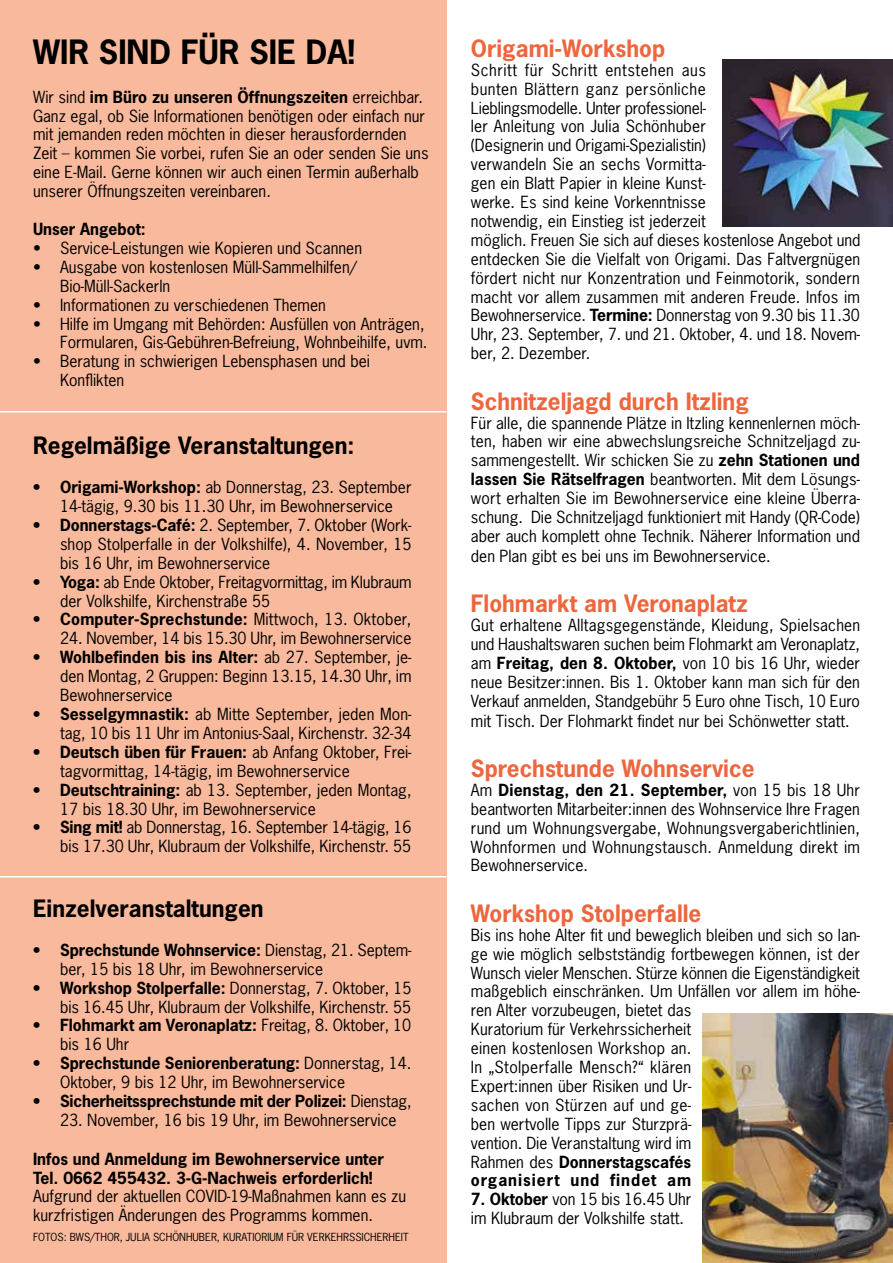
<style>
.page{position:relative;width:893px;height:1263px;background:#fff}
.page>*{position:absolute;margin:0;border:0;box-sizing:border-box;transform-origin:0 0}
.t1{font:700 31.5px "News Gothic Std";color:#000}
.t2{font:700 22.5px "News Gothic Std";color:#ec663e}
.t3{font:700 22.5px "News Gothic Std";color:#000}
.t4{font:15.75px/18.9px "News Gothic Std";color:#000}
.t5{font:700 15.75px/18.9px "News Gothic Std";color:#000}
.t6{font:10.5px "News Gothic Std";color:#000}
.s1{font-weight:700}
.s2{font-weight:400}
</style>
<div class="page">
<div style="left:0;top:0;width:446px;height:1263px;background:#f8b99c"></div>
<img style="left:703px;top:1014px;width:190px;height:249px">
<hr style="left:0;top:411px;width:446px;height:1px;background:#fff">
<hr style="left:0;top:876px;width:446px;height:1px;background:#fff">
<img style="left:723px;top:60px;width:170px;height:167px">
<h1 class="t1" style="left:33px;top:31px;width:324px">WIR SIND FÜR SIE DA!</h1>
<p class="t4" style="left:33px;top:87px;width:397px">Wir sind <span class="s1">im Büro zu unseren Öffnungszeiten</span> erreichbar.<br>Ganz egal, ob Sie Informationen benötigen oder einfach nur mit jemanden reden möchten in dieser herausfordernden Zeit kommen Sie vorbei, rufen Sie an oder senden Sie uns eine E-Mail. Gerne können wir auch einen Termin außerhalb unserer Öffnungszeiten vereinbaren.</p>
<p class="t5" style="left:33px;top:219px;width:114px">Unser Angebot:</p>
<p class="t4" style="left:33px;top:238px;width:330px">• Service-Leistungen wie Kopieren und Scannen</p>
<p class="t4" style="left:60px;top:257px;width:298px;text-indent:-27px">• Ausgabe von kostenlosen Müll-Sammelhilfen/<br>Bio-Müll-Sackerln</p>
<p class="t4" style="left:33px;top:295px;width:294px">• Informationen zu verschiedenen Themen</p>
<p class="t4" style="left:33px;top:314px;width:396px;text-align:right">• Hilfe im Umgang mit Behörden: Ausfüllen von Anträgen,<br>Formularen, Gis-Gebühren-Befreiung, Wohnbeihilfe, uvm.</p>
<p class="t4" style="left:60px;top:352px;width:311px;text-indent:-27px">• Beratung in schwierigen Lebensphasen und bei<br>Konflikten</p>
<h2 class="t3" style="left:33px;top:431px;width:323px">Regelmäßige Veranstaltungen:</h2>
<p class="t4" style="left:33px;top:478px;width:380px;text-align:center"><span class="s1">• Origami-Workshop:</span> ab Donnerstag, 23. September<br>14-tägig, 9.30 bis 11.30 Uhr, im Bewohnerservice</p>
<p class="t4" style="left:60px;top:515px;width:353px;text-align:justify;text-indent:-27px"><span class="s1">• Donnerstags-Café:</span> 2. September, 7. Oktober (Work&shy;shop Stolperfalle in der Volkshilfe), 4. November, 15 bis 16 Uhr, im Bewohnerservice</p>
<p class="t4" style="left:60px;top:572px;width:353px;text-indent:-27px"><span class="s1">• Yoga:</span> ab Ende Oktober, Freitagvormittag, im Klubraum der Volkshilfe, Kirchenstraße 55</p>
<p class="t5" style="left:33px;top:610px;width:380px">• Computer-Sprechstunde: <span class="s2">Mittwoch, 13. Oktober,</span></p>
<p class="t4" style="left:60px;top:629px;width:353px">24. November, 14 bis 15.30 Uhr, im Bewohnerservice</p>
<p class="t4" style="left:60px;top:648px;width:353px;text-align:justify;text-indent:-27px"><span class="s1">• Wohlbefinden bis ins Alter:</span> ab 27. September, je&shy;den Montag, 2 Gruppen: Beginn 13.15, 14.30 Uhr, im Bewohnerservice</p>
<p class="t4" style="left:33px;top:704px;width:380px;text-align:right"><span class="s1">• Sesselgymnastik:</span> ab Mitte September, jeden Mon&shy;tag, 10 bis 11 Uhr im Antonius-Saal, Kirchenstr. 32-34</p>
<p class="t4" style="left:60px;top:742px;width:353px;text-indent:-27px"><span class="s1">• Deutsch üben für Frauen:</span> ab Anfang Oktober, Frei&shy;tagvormittag, 14-tägig, im Bewohnerservice</p>
<p class="t4" style="left:60px;top:780px;width:353px;text-indent:-27px"><span class="s1">• Deutschtraining:</span> ab 13. September, jeden Montag,<br>17 bis 18.30 Uhr, im Bewohnerservice</p>
<p class="t4" style="left:33px;top:818px;width:380px;text-align:right"><span class="s1">• Sing mit!</span> ab Donnerstag, 16. September 14-tägig, 16 bis 17.30 Uhr, Klubraum der Volkshilfe, Kirchenstr. 55</p>
<h2 class="t3" style="left:33px;top:894px;width:232px">Einzelveranstaltungen</h2>
<p class="t4" style="left:60px;top:940px;width:353px;text-indent:-27px"><span class="s1">• Sprechstunde Wohnservice:</span> Dienstag, 21. Septem&shy;ber, 15 bis 18 Uhr, im Bewohnerservice</p>
<p class="t4" style="left:33px;top:978px;width:380px;text-align:right"><span class="s1">• Workshop Stolperfalle:</span> Donnerstag, 7. Oktober, 15 bis 16.45 Uhr, Klubraum der Volkshilfe, Kirchenstr. 55</p>
<p class="t4" style="left:60px;top:1016px;width:353px;text-indent:-27px"><span class="s1">• Flohmarkt am Veronaplatz:</span> Freitag, 8. Oktober, 10 bis 16 Uhr</p>
<p class="t4" style="left:60px;top:1054px;width:353px;text-indent:-27px"><span class="s1">• Sprechstunde Seniorenberatung:</span> Donnerstag, 14.<br>Oktober, 9 bis 12 Uhr, im Bewohnerservice</p>
<p class="t5" style="left:33px;top:1091px;width:380px">• Sicherheitssprechstunde mit der Polizei: <span class="s2">Dienstag,</span></p>
<p class="t4" style="left:60px;top:1110px;width:338px">23. November, 16 bis 19 Uhr, im Bewohnerservice</p>
<p class="t5" style="left:33px;top:1149px;width:352px">Infos und Anmeldung im Bewohnerservice unter<br>Tel. 0662 455432. 3-G-Nachweis erforderlich!</p>
<p class="t4" style="left:33px;top:1187px;width:375px">Aufgrund der aktuellen COVID-19-Maßnahmen kann es zu kurzfristigen Änderungen des Programms kommen.</p>
<p class="t6" style="left:33px;top:1231px;width:377px">FOTOS: BWS/THOR, JULIA SCHÖNHUBER, KURATIORIUM FÜR VERKEHRSSICHERHEIT</p>
<h2 class="t2" style="left:471px;top:33px;width:196px">Origami-Workshop</h2>
<p class="t4" style="left:471px;top:60px;width:391px">Schritt für Schritt entstehen aus<br>bunten Blättern ganz persönliche<br>Lieblingsmodelle. Unter professionel-<br>ler Anleitung von Julia Schönhuber<br>(Designerin und Origami-Spezialistin)<br>verwandeln Sie an sechs Vormitta-<br>gen ein Blatt Papier in kleine Kunst-<br>werke. Es sind keine Vorkenntnisse<br>notwendig, ein Einstieg ist jederzeit<br>möglich. Freuen Sie sich auf dieses kostenlose Angebot und entdecken Sie die Vielfalt von Origami. Das Faltvergnügen fördert nicht nur Konzentration und Feinmotorik, sondern macht vor allem zusammen mit anderen Freude. Infos im Bewohnerservice. <span class="s1">Termine:</span> Donnerstag von 9.30 bis 11.30<br>Uhr, 23. September, 7. und 21. Oktober, 4. und 18. Novem&shy;ber, 2. Dezember.</p>
<h2 class="t2" style="left:471px;top:386px;width:279px">Schnitzeljagd durch Itzling</h2>
<p class="t4" style="left:471px;top:413px;width:391px;text-align:justify">Für alle, die spannende Plätze in Itzling kennenlernen möch&shy;ten, haben wir eine abwechslungsreiche Schnitzeljagd zu&shy;sammengestellt. Wir schicken Sie zu <span class="s1">zehn Stationen und lassen Sie Rätselfragen</span> beantworten. Mit dem Lösungs&shy;wort erhalten Sie im Bewohnerservice eine kleine Überra&shy;schung. Die Schnitzeljagd funktioniert mit Handy (QR-Code) aber auch komplett ohne Technik. Näherer Information und den Plan gibt es bei uns im Bewohnerservice.</p>
<h2 class="t2" style="left:471px;top:589px;width:278px">Flohmarkt am Veronaplatz</h2>
<p class="t4" style="left:471px;top:615px;width:391px;text-align:justify">Gut erhaltene Alltagsgegenstände, Kleidung, Spielsachen und Haushaltswaren suchen beim Flohmarkt am Veronaplatz, am <span class="s1">Freitag, den 8. Oktober,</span> von 10 bis 16 Uhr, wieder neue Besitzer:innen. Bis 1. Oktober kann man sich für den Verkauf anmelden, Standgebühr 5 Euro ohne Tisch, 10 Euro mit Tisch. Der Flohmarkt findet nur bei Schönwetter statt.</p>
<h2 class="t2" style="left:471px;top:753px;width:285px">Sprechstunde Wohnservice</h2>
<p class="t4" style="left:471px;top:780px;width:391px;text-align:justify">Am <span class="s1">Dienstag, den 21. September,</span> von 15 bis 18 Uhr beantworten Mitarbeiter:innen des Wohnservice Ihre Fragen rund um Wohnungsvergabe, Wohnungsvergaberichtlinien, Wohnformen und Wohnungstausch. Anmeldung direkt im Bewohnerservice.</p>
<h2 class="t2" style="left:471px;top:898px;width:232px">Workshop Stolperfalle</h2>
<p class="t4" style="left:471px;top:925px;width:391px">Bis ins hohe Alter fit und beweglich bleiben und sich so lan&shy;ge wie möglich selbstständig fortbewegen können, ist der Wunsch vieler Menschen. Stürze können die Eigenständigkeit maßgeblich einschränken. Um Unfällen vor allem im höhe&shy;ren Alter vorzubeugen, bietet das<br>Kuratorium für Verkehrssicherheit<br>einen kostenlosen Workshop an.<br>In „Stolperfalle Mensch?“ klären<br>Expert:innen über Risiken und Ur-<br>sachen von Stürzen auf und ge-<br>ben wertvolle Tipps zur Sturzprä-<br>vention. Die Veranstaltung wird im<br>Rahmen des <span class="s1">Donnerstagscafés<br>organisiert und findet am</span></p>
<p class="t4" style="left:471px;top:1190px;width:222px"><span class="s1">7. Oktober</span> von 15 bis 16.45 Uhr im Klubraum der Volkshilfe statt.</p>
</div>
